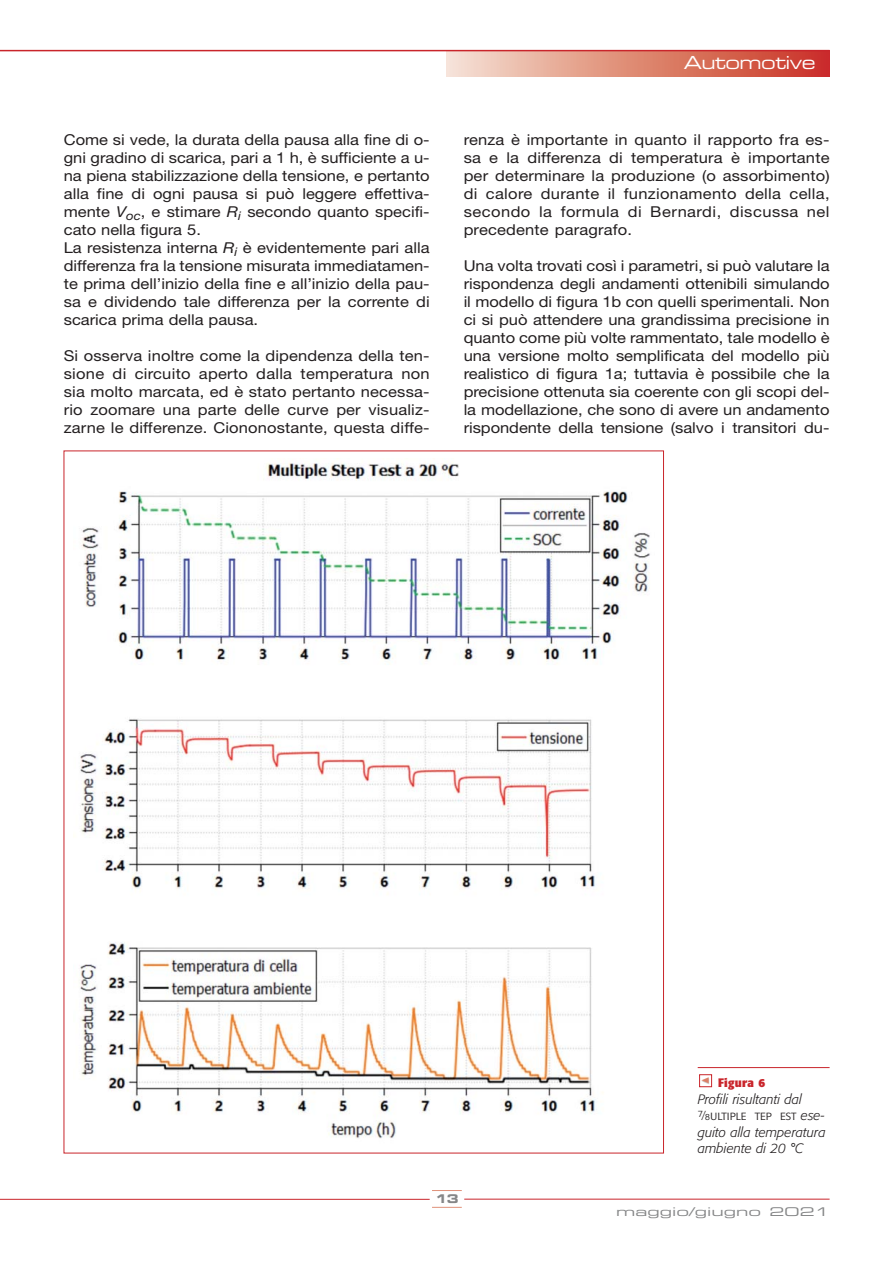
<style>
.page{position:relative;width:893px;height:1263px;background:#fff}
.page>*{position:absolute;margin:0;border:0;box-sizing:border-box;transform-origin:0 0}
.t1{font:18px "Eurostile Extended Two";letter-spacing:-.03em;color:#fff}
.t2{font:15px/18px "Helvetica Neue";color:#231f20;text-align:justify;scale:1.1 1}
.t3{font:italic 300 13.5px/16.5px "Formata";color:#231f20}
.t4{font:13.5px "Formata Light Expert";color:#231f20}
.t5{font:700 condensed 12.15px "Formata";letter-spacing:.015em;color:#c9252b;scale:1.11 1}
.t6{font:12px "Eurostile Extended Two";color:#858687;scale:1.3 1}
.t7{font:12px "Eurostile Bold Extended Two";color:#858687}
.t8{font:9px "Zeal";color:#ccc}
.s1{font-style:italic}
.s2{font-family:"Formata";font-weight:300;font-style:italic}
</style>
<div class="page">
<div style="left:446px;top:51px;width:383px;height:25px;background:linear-gradient(to right,#f5e2cf,#c9311f)"></div>
<hr style="left:464px;top:1199px;width:365px;height:1px;background:#c9252b">
<hr style="left:432px;top:1190px;width:30px;height:1px;background:#e09179">
<hr style="left:432px;top:1207px;width:30px;height:1px;background:#e09179">
<hr style="left:0;top:1199px;width:429px;height:1px;background:#c9252b">
<hr style="left:0;top:50px;width:829px;height:1px;background:#c9252b">
<img style="left:80px;top:463px;width:570px;height:676px">
<hr style="left:697px;top:1067px;width:132px;height:1px;background:#c9252b">
<div style="left:699px;top:1074px;width:13px;height:13px;border:1px solid #c9252b"></div>
<p class="t2" style="left:64px;top:132px;width:334px;text-align:left">Come si vede, la durata della pausa alla fine di o&shy;gni gradino di scarica, pari a 1 h, è sufficiente a u&shy;na piena stabilizzazione della tensione, e pertanto alla fine di ogni pausa si può leggere effettiva&shy;mente <span class="s1">V</span><sub>oc</sub>, e stimare <span class="s1">R</span><sub>i</sub> secondo quanto specifi&shy;cato nella figura 5.<br>La resistenza interna <span class="s1">R</span><sub>i</sub> è evidentemente pari alla differenza fra la tensione misurata immediatamen&shy;te prima dell’inizio della fine e all’inizio della pau&shy;sa e dividendo tale differenza per la corrente di scarica prima della pausa.</p>
<p class="t2" style="left:64px;top:348px;width:334px">Si osserva inoltre come la dipendenza della ten&shy;sione di circuito aperto dalla temperatura non sia molto marcata, ed è stato pertanto necessa&shy;rio zoomare una parte delle curve per visualiz&shy;zarne le differenze. Ciononostante, questa diffe-</p>
<p class="t1" style="left:683px;top:56px;width:133px">Automotive</p>
<p class="t2" style="left:463px;top:132px;width:334px">renza è importante in quanto il rapporto fra es&shy;sa e la differenza di temperatura è importante per determinare la produzione (o assorbimento) di calore durante il funzionamento della cella, secondo la formula di Bernardi, discussa nel precedente paragrafo.</p>
<p class="t2" style="left:463px;top:258px;width:334px">Una volta trovati così i parametri, si può valutare la rispondenza degli andamenti ottenibili simulando il modello di figura 1b con quelli sperimentali. Non ci si può attendere una grandissima precisione in quanto come più volte rammentato, tale modello è una versione molto semplificata del modello più realistico di figura 1a; tuttavia è possibile che la precisione ottenuta sia coerente con gli scopi del&shy;la modellazione, che sono di avere un andamento rispondente della tensione (salvo i transitori du-</p>
<p class="t5" style="left:718px;top:1078px;width:44px">Figura 6</p>
<p class="t3" style="left:697px;top:1091px;width:106px">Profili risultanti dal</p>
<p class="t4" style="left:697px;top:1109px;width:128px">⅞ultiple tep est <span class="s2">ese-</span></p>
<p class="t3" style="left:697px;top:1124px;width:129px">guito alla temperatura ambiente di 20 °C</p>
<p class="t8" style="left:701px;top:1075px;width:10px">√</p>
<p class="t7" style="left:435px;top:1195px;width:25px">13</p>
<p class="t6" style="left:616px;top:1207px;width:166px">maggio/giugno 2021</p>
</div>
